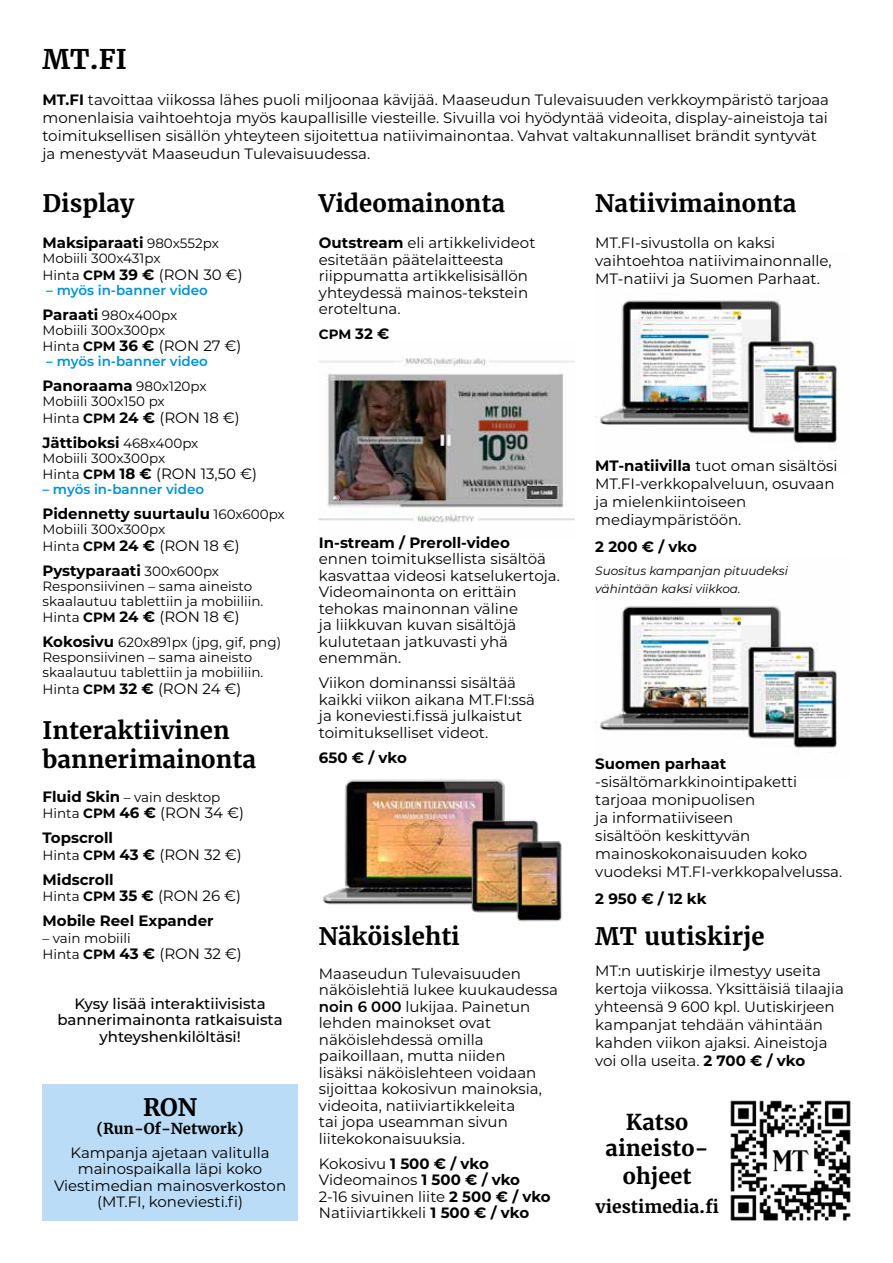
<style>
.page{position:relative;width:893px;height:1263px;background:#fff}
.page>*{position:absolute;margin:0;border:0;box-sizing:border-box;transform-origin:0 0}
.t1{font:700 27px "Merriweather";color:#000}
.t2{font:700 24px/28.8px "Merriweather";color:#000}
.t3{font:700 21.9px/27px "Merriweather";color:#000;text-align:center}
.t4{font:700 17.4px "Merriweather";color:#000}
.t5{font:15px/16.5px "Montserrat";color:#000}
.t6{font:700 15px/25px "Montserrat";color:#000}
.t7{font:500 15px/16.5px "Montserrat";color:#000;text-align:center}
.t8{font:700 15px "Merriweather";color:#000}
.t9{font:13.5px/15px "Montserrat";color:#000}
.t10{font:600 13.5px/25px "Montserrat";color:#0091d2}
.t11{font:700 13.5px "Montserrat";color:#000}
.t12{font:italic 12px/18px "Montserrat";color:#000}
.s1{font-weight:700}
.s2{font-size:15px}
.s3{font-weight:400;font-size:13.5px}
.s4{font-size:13.5px}
.s5{font-weight:700;font-size:13.5px}
.s6{font-weight:700;font-size:15px;color:#000}
.s7{font-weight:400;color:#000}
.s8{font-weight:700;font-size:15px}
.s9{font-weight:400}
.s10{font-weight:600}
</style>
<div class="page">
<img style="left:319px;top:358px;width:255px;height:164px">
<div style="left:43px;top:1084px;width:255px;height:136px;background:#badcf6"></div>
<img style="left:595px;top:606px;width:242px;height:147px">
<img style="left:595px;top:300px;width:242px;height:144px">
<img style="left:323px;top:779px;width:239px;height:143px">
<img style="left:730px;top:1100px;width:121px;height:121px">
<h1 class="t1" style="left:43px;top:42px;width:86px">MT.FI</h1>
<p class="t5" style="left:43px;top:90px;width:788px;line-height:18px"><span class="s1">MT.FI</span> tavoittaa viikossa lähes puoli miljoonaa kävijää. Maaseudun Tulevaisuuden verkkoympäristö tarjoaa monenlaisia vaihtoehtoja myös kaupallisille viesteille. Sivuilla voi hyödyntää videoita, display-aineistoja tai toimituksellisen sisällön yhteyteen sijoitettua natiivimainontaa. Vahvat valtakunnalliset brändit syntyvät ja menestyvät Maaseudun Tulevaisuudessa.</p>
<h2 class="t2" style="left:43px;top:189px;width:93px">Display</h2>
<h2 class="t2" style="left:319px;top:189px;width:188px">Videomainonta</h2>
<h2 class="t2" style="left:595px;top:189px;width:203px">Natiivimainonta</h2>
<p class="t5" style="left:319px;top:234px;width:218px"><span class="s1">Outstream</span> eli artikkelivideot esitetään päätelaitteesta riippumatta artikkelisisällön yhteydessä mainos-tekstein eroteltuna.</p>
<p class="t11" style="left:319px;top:324px;width:72px">CPM <span class="s2">32 €</span></p>
<p class="t6" style="left:43px;top:229px;width:178px">Maksiparaati <span class="s3">980x552px</span></p>
<p class="t9" style="left:43px;top:250px;width:120px">Mobiili 300x431px</p>
<p class="t5" style="left:43px;top:265px;width:202px"><span class="s4">Hinta</span> <span class="s5">CPM</span> <span class="s1">39 €</span> (RON 30 €)</p>
<p class="t10" style="left:43px;top:277px;width:167px">– myös in-banner video<br><span class="s6">Paraati</span> <span class="s7">980x400px</span></p>
<p class="t9" style="left:43px;top:322px;width:124px">Mobiili 300x300px</p>
<p class="t5" style="left:43px;top:337px;width:200px"><span class="s4">Hinta</span> <span class="s5">CPM</span> <span class="s1">36 €</span> (RON 27 €)</p>
<p class="t10" style="left:46px;top:348px;width:163px">– myös in-banner video</p>
<p class="t6" style="left:43px;top:372px;width:166px">Panoraama <span class="s3">980x120px</span></p>
<p class="t9" style="left:43px;top:393px;width:124px">Mobiili 300x150 px</p>
<p class="t9" style="left:43px;top:405px;width:199px;line-height:25px">Hinta <span class="s1">CPM</span> <span class="s8">24 €</span> <span class="s2">(RON 18 €)<br></span><span class="s8">Jättiboksi</span> 468x400px</p>
<p class="t9" style="left:43px;top:450px;width:124px">Mobiili 300x300px</p>
<p class="t5" style="left:43px;top:465px;width:216px"><span class="s4">Hinta</span> <span class="s5">CPM</span> <span class="s1">18 €</span> (RON 13,50 €)</p>
<p class="t10" style="left:43px;top:476px;width:163px">– myös in-banner video</p>
<p class="t6" style="left:43px;top:500px;width:244px">Pidennetty suurtaulu <span class="s3">160x600px</span></p>
<p class="t9" style="left:43px;top:521px;width:124px">Mobiili 300x300px</p>
<p class="t6" style="left:43px;top:532px;width:199px"><span class="s3">Hinta</span> <span class="s4">CPM</span> 24 € <span class="s9">(RON 18 €)<br></span>Pystyparaati <span class="s3">300x600px</span></p>
<p class="t9" style="left:43px;top:578px;width:222px">Responsiivinen – sama aineisto skaalautuu tablettiin ja mobiiliin.</p>
<p class="t5" style="left:43px;top:608px;width:199px"><span class="s4">Hinta</span> <span class="s5">CPM</span> <span class="s1">24 €</span> (RON 18 €)</p>
<p class="t9" style="left:43px;top:634px;width:240px"><span class="s8">Kokosivu</span> 620x891px (jpg, gif, png)<br>Responsiivinen – sama aineisto skaalautuu tablettiin ja mobiiliin.</p>
<p class="t5" style="left:43px;top:679px;width:200px"><span class="s4">Hinta</span> <span class="s5">CPM</span> <span class="s1">32 €</span> (RON 24 €)</p>
<h2 class="t2" style="left:43px;top:716px;width:215px">Interaktiivinen bannerimainonta</h2>
<p class="t9" style="left:43px;top:789px;width:179px"><span class="s8">Fluid Skin</span> – vain desktop</p>
<p class="t6" style="left:43px;top:800px;width:203px"><span class="s3">Hinta</span> <span class="s4">CPM</span> 46 € <span class="s9">(RON 34 €)<br></span>Topscroll</p>
<p class="t6" style="left:43px;top:841px;width:201px"><span class="s3">Hinta</span> <span class="s4">CPM</span> 43 € <span class="s9">(RON 32 €)<br></span>Midscroll</p>
<p class="t6" style="left:43px;top:883px;width:200px"><span class="s3">Hinta</span> <span class="s4">CPM</span> 35 € <span class="s9">(RON 26 €)<br></span>Mobile Reel Expander</p>
<p class="t9" style="left:43px;top:930px;width:90px">– vain mobiili</p>
<p class="t5" style="left:43px;top:945px;width:201px"><span class="s4">Hinta</span> <span class="s5">CPM</span> <span class="s1">43 €</span> (RON 32 €)</p>
<p class="t7" style="left:57px;top:994px;width:227px">Kysy lisää interaktiivisista bannerimainonta ratkaisuista yhteyshenkilöltäsi!</p>
<p class="t5" style="left:595px;top:233px;width:238px;line-height:18px">MT.FI-sivustolla on kaksi vaihtoehtoa natiivimainonnalle,<br>MT-natiivi ja Suomen Parhaat.</p>
<p class="t5" style="left:595px;top:456px;width:244px;line-height:18px"><span class="s1">MT-natiivilla</span> tuot oman sisältösi<br>MT.FI-verkkopalveluun, osuvaan ja mielenkiintoiseen mediaympäristöön.</p>
<p class="t6" style="left:595px;top:533px;width:103px">2 200 € / vko</p>
<p class="t12" style="left:595px;top:561px;width:194px">Suositus kampanjan pituudeksi vähintään kaksi viikkoa.</p>
<p class="t6" style="left:319px;top:529px;width:193px">In-stream / Preroll-video</p>
<p class="t5" style="left:319px;top:550px;width:243px">ennen toimituksellista sisältöä kasvattaa videosi katselukertoja.<br>Videomainonta on erittäin tehokas mainonnan väline<br>ja liikkuvan kuvan sisältöjä kulutetaan jatkuvasti yhä enemmän.</p>
<p class="t5" style="left:319px;top:674px;width:217px">Viikon dominanssi sisältää kaikki viikon aikana MT.FI:ssä ja koneviesti.fissä julkaistut toimitukselliset videot.</p>
<p class="t6" style="left:319px;top:744px;width:89px">650 € / vko</p>
<p class="t6" style="left:595px;top:750px;width:132px">Suomen parhaat</p>
<p class="t5" style="left:595px;top:772px;width:248px;line-height:18px">-sisältömarkkinointipaketti tarjoaa monipuolisen<br>ja informatiiviseen<br>sisältöön keskittyvän mainoskokonaisuuden koko vuodeksi MT.FI-verkkopalvelussa.</p>
<p class="t6" style="left:595px;top:885px;width:113px">2 950 € / 12 kk</p>
<h2 class="t2" style="left:595px;top:922px;width:171px">MT uutiskirje</h2>
<p class="t5" style="left:595px;top:961px;width:250px;line-height:18px">MT:n uutiskirje ilmestyy useita kertoja viikossa. Yksittäisiä tilaajia yhteensä 9 600 kpl. Uutiskirjeen kampanjat tehdään vähintään kahden viikon ajaksi. Aineistoja voi olla useita. <span class="s1">2 700 € / vko</span></p>
<h2 class="t2" style="left:319px;top:922px;width:142px">Näköislehti</h2>
<p class="t5" style="left:319px;top:965px;width:241px">Maaseudun Tulevaisuuden näköislehtiä lukee kuukaudessa <span class="s10">noin 6 000</span> lukijaa. Painetun lehden mainokset ovat näköislehdessä omilla paikoillaan, mutta niiden<br>lisäksi näköislehteen voidaan sijoittaa kokosivun mainoksia, videoita, natiiviartikkeleita<br>tai jopa useamman sivun liitekokonaisuuksia.</p>
<p class="t5" style="left:319px;top:1155px;width:233px">Kokosivu <span class="s1">1 500 € / vko<br></span>Videomainos <span class="s1">1 500 € / vko<br></span>2-16 sivuinen liite <span class="s1">2 500 € / vko<br></span>Natiiviartikkeli <span class="s1">1 500 € / vko</span></p>
<h2 class="t2" style="left:143px;top:1093px;width:56px">RON</h2>
<p class="t8" style="left:97px;top:1119px;width:149px">(Run-Of-Network)</p>
<p class="t5" style="left:54px;top:1144px;width:234px;text-align:center">Kampanja ajetaan valitulla mainospaikalla läpi koko<br>Viestimedian mainosverkoston (MT.FI, koneviesti.fi)</p>
<h3 class="t3" style="left:606px;top:1108px;width:105px">Katso aineisto&shy;ohjeet</h3>
<p class="t4" style="left:595px;top:1195px;width:125px">viestimedia.fi</p>
</div>
